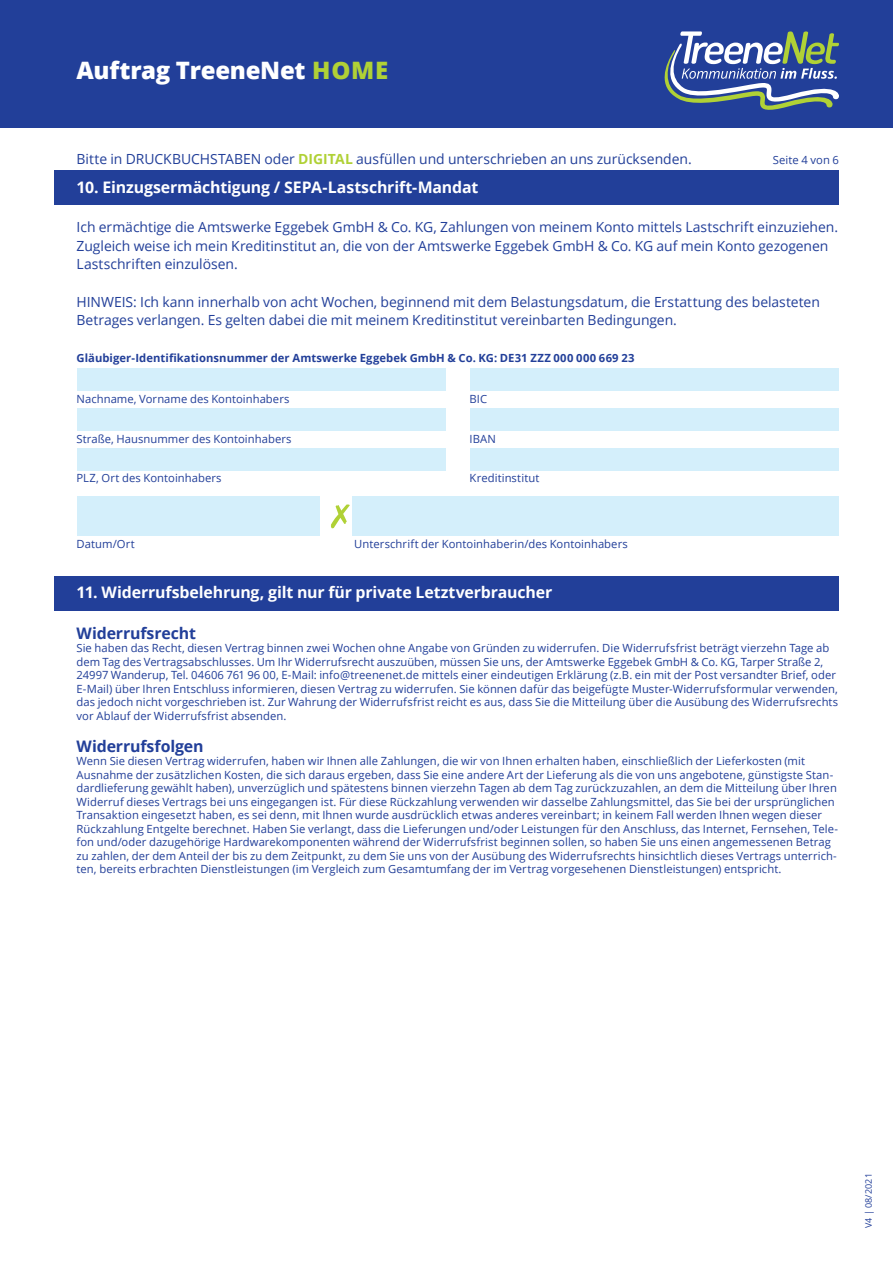
<style>
.page{position:relative;width:893px;height:1263px;background:#fff}
.page>*{position:absolute;margin:0;border:0;box-sizing:border-box;transform-origin:0 0}
.t1{font:800 24px "Open Sans";letter-spacing:-.01em;color:#fff}
.t2{font:700 15.9px "Open Sans";letter-spacing:-.01em;color:#fff}
.t3{font:700 15.9px "Open Sans";letter-spacing:-.01em;color:#223f99}
.t4{font:13.95px/18.6px "Open Sans";letter-spacing:-.005em;color:#223f99}
.t5{font:11.25px/13.5px "Open Sans";letter-spacing:.005em;color:#223f99}
.t6{font:700 11.25px "Open Sans";letter-spacing:.005em;color:#223f99}
.t7{font:9px "Open Sans";letter-spacing:.005em;color:#223f99}
.s1{color:#b0d136}
.s2{font-weight:700;color:#b0d136}
</style>
<div class="page">
<div style="left:0;top:0;width:893px;height:128px;background:#223f99"></div>
<svg style="left:664px;top:31px;width:175px;height:79px"></svg>
<div style="left:54px;top:171px;width:785px;height:34px;background:#223f99"></div>
<div style="left:77px;top:408px;width:369px;height:22px;background:#d4effb"></div>
<div style="left:77px;top:368px;width:369px;height:23px;background:#d4effb"></div>
<div style="left:77px;top:448px;width:369px;height:23px;background:#d4effb"></div>
<div style="left:470px;top:408px;width:368px;height:22px;background:#d4effb"></div>
<div style="left:470px;top:368px;width:368px;height:23px;background:#d4effb"></div>
<div style="left:470px;top:448px;width:368px;height:23px;background:#d4effb"></div>
<div style="left:77px;top:496px;width:243px;height:40px;background:#d4effb"></div>
<div style="left:352px;top:496px;width:486px;height:40px;background:#d4effb"></div>
<svg style="left:331px;top:504px;width:19px;height:24px"></svg>
<div style="left:54px;top:576px;width:785px;height:34px;background:#223f99"></div>
<h1 class="t1" style="left:77px;top:52px;width:313px">Auftrag TreeneNet <span class="s1">HOME</span></h1>
<p class="t4" style="left:77px;top:149px;width:617px">Bitte in DRUCKBUCHSTABEN oder <span class="s2">DIGITAL</span> ausfüllen und unterschrieben an uns zurücksenden.</p>
<p class="t5" style="left:773px;top:153px;width:68px">Seite 4 von 6</p>
<h2 class="t2" style="left:77px;top:176px;width:403px">10. Einzugsermächtigung / SE PA-Lastschrift-Mandat</h2>
<p class="t4" style="left:77px;top:217px;width:763px">Ich ermächtige die Amtswerke Eggebek GmbH &amp; Co. KG, Zahlungen von meinem Konto mittels Lastschrift einzuziehen.<br>Zugleich weise ich mein Kreditinstitut an, die von der Amtswerke Eggebek GmbH &amp; Co. KG auf mein Konto gezogenen<br>Lastschriften einzulösen.</p>
<p class="t4" style="left:77px;top:292px;width:745px">HINWEIS: Ich kann innerhalb von acht Wochen, beginnend mit dem Belastungsdatum, die Erstattung des belasteten<br>Betrages verlangen. Es gelten dabei die mit meinem Kreditinstitut vereinbarten Bedingungen.</p>
<p class="t6" style="left:77px;top:350px;width:559px">Gläubiger-Identifikationsnummer der Amtswerke Eggebek GmbH &amp; Co. KG: DE31 ZZZ 000 000 669 23</p>
<p class="t5" style="left:77px;top:392px;width:215px">Nachname, Vorname des Kontoinhabers</p>
<p class="t5" style="left:470px;top:392px;width:19px">BIC</p>
<p class="t5" style="left:77px;top:432px;width:217px">Straße, Hausnummer des Kontoinhabers</p>
<p class="t5" style="left:470px;top:432px;width:28px">IBAN</p>
<p class="t5" style="left:77px;top:471px;width:147px">PLZ, Ort des Kontoinhabers</p>
<p class="t5" style="left:470px;top:471px;width:71px">Kreditinstitut</p>
<p class="t5" style="left:77px;top:537px;width:60px">Datum/Ort</p>
<p class="t5" style="left:354px;top:537px;width:275px">Unterschrift der Kontoinhaberin/des Kontoinhabers</p>
<h2 class="t2" style="left:77px;top:581px;width:477px">11. Widerrufsbelehrung, gilt nur für private Letztverbraucher</h2>
<h2 class="t3" style="left:77px;top:622px;width:121px">Widerrufsrecht</h2>
<p class="t5" style="left:77px;top:641px;width:763px">Sie haben das Recht, diesen Vertrag binnen zwei Wochen ohne Angabe von Gründen zu widerrufen. Die Widerrufsfrist beträgt vierzehn Tage ab dem Tag des Vertragsabschlusses. Um Ihr Widerrufsrecht auszuüben, müssen Sie uns, der Amtswerke Eggebek GmbH &amp; Co. KG, Tarper Straße 2, 24997 Wanderup, Tel. 04606 761 96 00, E-Mail: info@treenenet.de mittels einer eindeutigen Erklärung (z.B. ein mit der Post versandter Brief, oder E-Mail) über Ihren Entschluss informieren, diesen Vertrag zu widerrufen. Sie können dafür das beigefügte Muster-Widerrufsformular verwenden, das jedoch nicht vorgeschrieben ist. Zur Wahrung der Widerrufsfrist reicht es aus, dass Sie die Mitteilung über die Ausübung des Widerrufsrechts vor Ablauf der Widerrufsfrist absenden.</p>
<h2 class="t3" style="left:77px;top:735px;width:129px">Widerrufsfolgen</h2>
<p class="t5" style="left:77px;top:754px;width:763px">Wenn Sie diesen Vertrag widerrufen, haben wir Ihnen alle Zahlungen, die wir von Ihnen erhalten haben, einschließlich der Lieferkosten (mit Ausnahme der zusätzlichen Kosten, die sich daraus ergeben, dass Sie eine andere Art der Lieferung als die von uns angebotene, günstigste Stan&shy;dardlieferung gewählt haben), unverzüglich und spätestens binnen vierzehn Tagen ab dem Tag zurückzuzahlen, an dem die Mitteilung über Ihren Widerruf dieses Vertrags bei uns eingegangen ist. Für diese Rückzahlung verwenden wir dasselbe Zahlungsmittel, das Sie bei der ursprünglichen Transaktion eingesetzt haben, es sei denn, mit Ihnen wurde ausdrücklich etwas anderes vereinbart; in keinem Fall werden Ihnen wegen dieser Rückzahlung Entgelte berechnet. Haben Sie verlangt, dass die Lieferungen und/oder Leistungen für den Anschluss, das Internet, Fernsehen, Tele&shy;fon und/oder dazugehörige Hardwarekomponenten während der Widerrufsfrist beginnen sollen, so haben Sie uns einen angemessenen Betrag zu zahlen, der dem Anteil der bis zu dem Zeitpunkt, zu dem Sie uns von der Ausübung des Widerrufsrechts hinsichtlich dieses Vertrags unterrich&shy;ten, bereits erbrachten Dienstleistungen (im Vergleich zum Gesamtumfang der im Vertrag vorgesehenen Dienstleistungen) entspricht.</p>
<p class="t7" style="left:862px;top:1228px;width:56px;rotate:-90deg">V4 | 08/2021</p>
</div>
